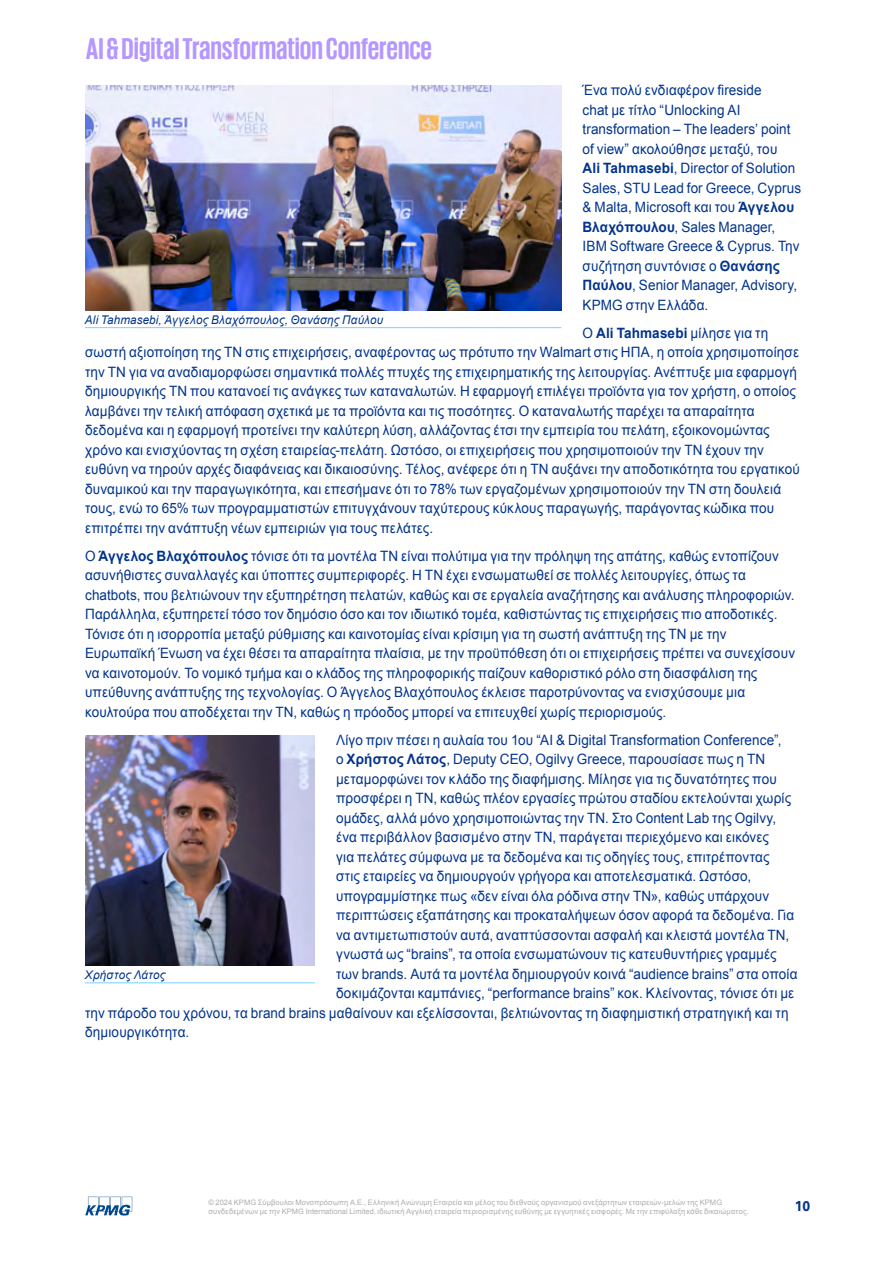
<style>
.page{position:relative;width:893px;height:1263px;background:#fff}
.page>*{position:absolute;margin:0;border:0;box-sizing:border-box;transform-origin:0 0}
.t1{font:700 30.9px "KPMG";color:#b497ff}
.t2{font:14.25px/19.5px "Arial";letter-spacing:.01em;color:#00338d;scale:.95 1}
.t3{font:700 14.25px "Universfor KPMG";color:#00338d}
.t4{font:italic 12px "Arial";letter-spacing:.02em;color:#00338d}
.t5{font:7.5px/9px "Arial";letter-spacing:.02em;color:#adadad}
.s1{font-weight:700}
</style>
<div class="page">
<img style="left:86px;top:86px;width:475px;height:225px">
<hr style="left:85px;top:327px;width:476px;height:1px;background:#76d2ff">
<img style="left:86px;top:736px;width:229px;height:230px">
<hr style="left:85px;top:982px;width:230px;height:1px;background:#76d2ff">
<svg style="left:85px;top:1197px;width:47px;height:18px"></svg>
<h1 class="t1" style="left:86px;top:33px;width:348px">AI &amp; Digital Transformation Conference</h1>
<p class="t2" style="left:583px;top:81px;width:232px">Ένα πολύ ενδιαφέρον fireside<br>chat με τίτλο “Unlocking AI transformation – The leaders’ point of view” ακολούθησε μεταξύ, του<br><span class="s1">Ali Tahmasebi</span>, Director of Solution<br>Sales, STU Lead for Greece, Cyprus &amp; Malta, Microsoft και του <span class="s1">Άγγελου<br>Βλαχόπουλου</span>, Sales Manager,<br>IBM Software Greece &amp; Cyprus. Την συζήτηση συντόνισε ο <span class="s1">Θανάσης<br>Παύλου</span>, Senior Manager, Advisory,<br>KPMG στην Ελλάδα.</p>
<p class="t2" style="left:85px;top:323px;width:754px;text-indent:497px">Ο <span class="s1">Ali Tahmasebi</span> μίλησε για τη σωστή αξιοποίηση της ΤΝ στις επιχειρήσεις, αναφέροντας ως πρότυπο την Walmart στις ΗΠΑ, η οποία χρησιμοποίησε την ΤΝ για να αναδιαμορφώσει σημαντικά πολλές πτυχές της επιχειρηματικής της λειτουργίας. Ανέπτυξε μια εφαρμογή δημιουργικής ΤΝ που κατανοεί τις ανάγκες των καταναλωτών. Η εφαρμογή επιλέγει προϊόντα για τον χρήστη, ο οποίος λαμβάνει την τελική απόφαση σχετικά με τα προϊόντα και τις ποσότητες. Ο καταναλωτής παρέχει τα απαραίτητα δεδομένα και η εφαρμογή προτείνει την καλύτερη λύση, αλλάζοντας έτσι την εμπειρία του πελάτη, εξοικονομώντας χρόνο και ενισχύοντας τη σχέση εταιρείας-πελάτη. Ωστόσο, οι επιχειρήσεις που χρησιμοποιούν την ΤΝ έχουν την ευθύνη να τηρούν αρχές διαφάνειας και δικαιοσύνης. Τέλος, ανέφερε ότι η ΤΝ αυξάνει την αποδοτικότητα του εργατικού δυναμικού και την παραγωγικότητα, και επεσήμανε ότι το 78% των εργαζομένων χρησιμοποιούν την ΤΝ στη δουλειά τους, ενώ το 65% των προγραμματιστών επιτυγχάνουν ταχύτερους κύκλους παραγωγής, παράγοντας κώδικα που επιτρέπει την ανάπτυξη νέων εμπειριών για τους πελάτες.</p>
<p class="t2" style="left:85px;top:546px;width:749px">Ο <span class="s1">Άγγελος Βλαχόπουλος</span> τόνισε ότι τα μοντέλα ΤΝ είναι πολύτιμα για την πρόληψη της απάτης, καθώς εντοπίζουν ασυνήθιστες συναλλαγές και ύποπτες συμπεριφορές. Η ΤΝ έχει ενσωματωθεί σε πολλές λειτουργίες, όπως τα chatbots, που βελτιώνουν την εξυπηρέτηση πελατών, καθώς και σε εργαλεία αναζήτησης και ανάλυσης πληροφοριών.<br>Παράλληλα, εξυπηρετεί τόσο τον δημόσιο όσο και τον ιδιωτικό τομέα, καθιστώντας τις επιχειρήσεις πιο αποδοτικές.<br>Τόνισε ότι η ισορροπία μεταξύ ρύθμισης και καινοτομίας είναι κρίσιμη για τη σωστή ανάπτυξη της ΤΝ με την Ευρωπαϊκή Ένωση να έχει θέσει τα απαραίτητα πλαίσια, με την προϋπόθεση ότι οι επιχειρήσεις πρέπει να συνεχίσουν να καινοτομούν. Το νομικό τμήμα και ο κλάδος της πληροφορικής παίζουν καθοριστικό ρόλο στη διασφάλιση της υπεύθυνης ανάπτυξης της τεχνολογίας. Ο Άγγελος Βλαχόπουλος έκλεισε παροτρύνοντας να ενισχύσουμε μια κουλτούρα που αποδέχεται την ΤΝ, καθώς η πρόοδος μπορεί να επιτευχθεί χωρίς περιορισμούς.</p>
<p class="t2" style="left:336px;top:730px;width:471px">Λίγο πριν πέσει η αυλαία του 1ου “AI &amp; Digital Transformation Conference”,</p>
<p class="t2" style="left:336px;top:750px;width:453px">ο <span class="s1">Χρήστος Λάτος</span>, Deputy CEO, Ogilvy Greece, παρουσίασε πως η ΤΝ</p>
<p class="t2" style="left:336px;top:769px;width:466px">μεταμορφώνει τον κλάδο της διαφήμισης. Μίλησε για τις δυνατότητες που</p>
<p class="t2" style="left:336px;top:789px;width:481px">προσφέρει η ΤΝ, καθώς πλέον εργασίες πρώτου σταδίου εκτελούνται χωρίς</p>
<p class="t2" style="left:336px;top:808px;width:465px">ομάδες, αλλά μόνο χρησιμοποιώντας την ΤΝ. Στο Content Lab της Ogilvy,</p>
<p class="t2" style="left:336px;top:828px;width:457px">ένα περιβάλλον βασισμένο στην ΤΝ, παράγεται περιεχόμενο και εικόνες</p>
<p class="t2" style="left:336px;top:847px;width:458px">για πελάτες σύμφωνα με τα δεδομένα και τις οδηγίες τους, επιτρέποντας</p>
<p class="t2" style="left:336px;top:867px;width:439px">στις εταιρείες να δημιουργούν γρήγορα και αποτελεσματικά. Ωστόσο,</p>
<p class="t2" style="left:336px;top:886px;width:457px">υπογραμμίστηκε πως «δεν είναι όλα ρόδινα στην ΤΝ», καθώς υπάρχουν</p>
<p class="t2" style="left:336px;top:906px;width:484px">περιπτώσεις εξαπάτησης και προκαταλήψεων όσον αφορά τα δεδομένα. Για</p>
<p class="t2" style="left:336px;top:925px;width:479px">να αντιμετωπιστούν αυτά, αναπτύσσονται ασφαλή και κλειστά μοντέλα ΤΝ,</p>
<p class="t2" style="left:336px;top:945px;width:465px">γνωστά ως “brains”, τα οποία ενσωματώνουν τις κατευθυντήριες γραμμές</p>
<p class="t2" style="left:336px;top:964px;width:487px">των brands. Αυτά τα μοντέλα δημιουργούν κοινά “audience brains” στα οποία</p>
<p class="t2" style="left:336px;top:984px;width:484px">δοκιμάζονται καμπάνιες, “performance brains” κοκ. Κλείνοντας, τόνισε ότι με</p>
<p class="t2" style="left:85px;top:1003px;width:742px">την πάροδο του χρόνου, τα brand brains μαθαίνουν και εξελίσσονται, βελτιώνοντας τη διαφημιστική στρατηγική και τη</p>
<p class="t2" style="left:85px;top:1023px;width:111px">δημιουργικότητα.</p>
<p class="t4" style="left:85px;top:312px;width:300px">Ali Tahmasebi, Άγγελος Βλαχόπουλος, Θανάσης Παύλου</p>
<p class="t4" style="left:85px;top:967px;width:82px">Χρήστος Λάτος</p>
<p class="t5" style="left:208px;top:1198px;width:542px">© 2024 KPMG Σύμβουλοι Μονοπρόσωπη Α.Ε., Ελληνική Ανώνυμη Εταιρεία και μέλος του διεθνούς οργανισμού ανεξάρτητων εταιρειών-μελών της KPMG συνδεδεμένων με την KPMG International Limited, ιδιωτική Αγγλική εταιρεία περιορισμένης ευθύνης με εγγυητικές εισφορές. Με την επιφύλαξη κάθε δικαιώματος.</p>
<p class="t3" style="left:795px;top:1198px;width:17px">10</p>
</div>
